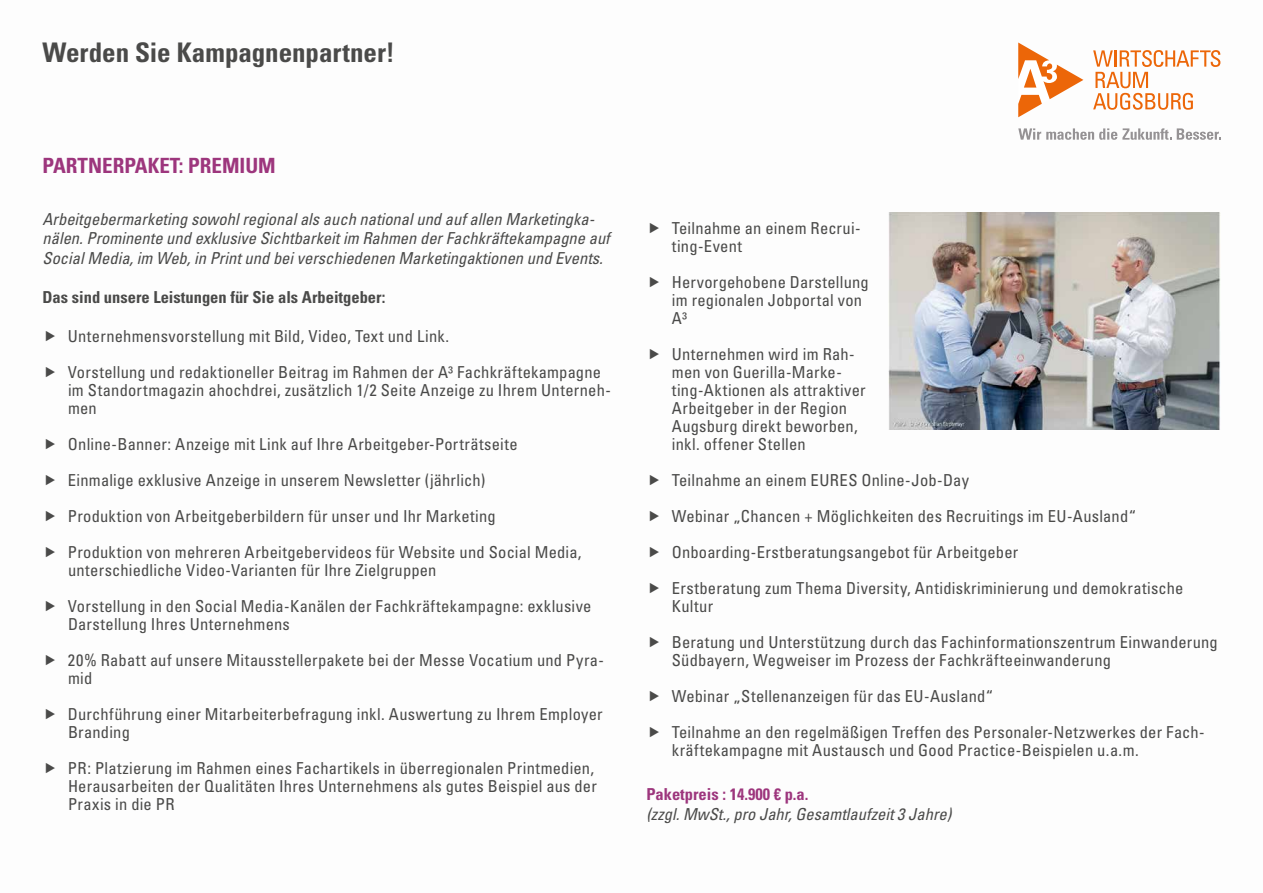
<style>
.page{position:relative;width:1263px;height:893px;background:#fff}
.page>*{position:absolute;margin:0;border:0;box-sizing:border-box;transform-origin:0 0}
.t1{font:700 condensed 27px "Univers LT Std";letter-spacing:-.005em;color:#4a4a49}
.t2{font:700 condensed 21px "Univers LT Std";color:#9d367d}
.t3{font:condensed 16.5px/36px "Univers LT Std";letter-spacing:.015em;color:#4a4a49}
.t4{font:italic condensed 16.5px/19.5px "Univers LT Std";color:#4a4a49}
.t5{font:700 condensed 16.5px "Univers LT Std";color:#4a4a49}
.t6{font:700 condensed 16.5px "Univers LT Std";color:#9d367d}
</style>
<div class="page">
<svg style="left:1018px;top:128px;width:202px;height:12px"></svg>
<svg style="left:1018px;top:43px;width:65px;height:74px"></svg>
<svg style="left:1093px;top:50px;width:127px;height:60px"></svg>
<img style="left:889px;top:213px;width:331px;height:216px">
<h1 class="t1" style="left:43px;top:36px;width:354px">Werden Sie Kampagnenpartner!</h1>
<p class="t2" style="left:43px;top:153px;width:235px">PARTNERPAKET: PREMIUM</p>
<p class="t4" style="left:43px;top:209px;width:569px">Arbeitgebermarketing sowohl regional als auch national und auf allen Marketingka&shy;nälen. Prominente und exklusive Sichtbarkeit im Rahmen der Fachkräftekampagne auf<br>Social Media, im Web, in Print und bei verschiedenen Marketingaktionen und Events.</p>
<p class="t5" style="left:43px;top:287px;width:344px">Das sind unsere Leistungen für Sie als Arbeitgeber:</p>
<p class="t3" style="left:68px;top:318px;width:535px">Unternehmensvorstellung mit Bild, Video, Text und Link.<br>Vorstellung und redaktioneller Beitrag im Rahmen der A³ Fachkräftekampagne</p>
<p class="t3" style="left:68px;top:381px;width:544px;line-height:18px">im Standortmagazin ahochdrei, zusätzlich 1/2 Seite Anzeige zu Ihrem Unterneh&shy;men</p>
<p class="t3" style="left:68px;top:426px;width:515px">Online-Banner: Anzeige mit Link auf Ihre Arbeitgeber-Porträtseite Einmalige exklusive Anzeige in unserem Newsletter (jährlich)<br>Produktion von Arbeitgeberbildern für unser und Ihr Marketing<br>Produktion von mehreren Arbeitgebervideos für Website und Social Media,</p>
<p class="t3" style="left:68px;top:552px;width:525px">unterschiedliche Video-Varianten für Ihre Zielgruppen<br>Vorstellung in den Social Media-Kanälen der Fachkräftekampagne: exklusive</p>
<p class="t3" style="left:68px;top:606px;width:538px">Darstellung Ihres Unternehmens<br>20% Rabatt auf unsere Mitausstellerpakete bei der Messe Vocatium und Pyra-</p>
<p class="t3" style="left:68px;top:660px;width:536px">mid<br>Durchführung einer Mitarbeiterbefragung inkl. Auswertung zu Ihrem Employer</p>
<p class="t3" style="left:68px;top:714px;width:528px">Branding<br>PR: Platzierung im Rahmen eines Fachartikels in überregionalen Printmedien,</p>
<p class="t3" style="left:68px;top:777px;width:530px;line-height:18px">Herausarbeiten der Qualitäten Ihres Unternehmens als gutes Beispiel aus der<br>Praxis in die PR</p>
<p class="t3" style="left:672px;top:219px;width:190px;line-height:18px">Teilnahme an einem Recrui&shy;ting-Event</p>
<p class="t3" style="left:672px;top:273px;width:199px;line-height:18px">Hervorgehobene Darstellung im regionalen Jobportal von<br>A³</p>
<p class="t3" style="left:672px;top:345px;width:195px;line-height:18px">Unternehmen wird im Rah&shy;men von Guerilla-Marke&shy;ting-Aktionen als attraktiver<br>Arbeitgeber in der Region<br>Augsburg direkt beworben, inkl. offener Stellen</p>
<p class="t3" style="left:672px;top:462px;width:513px">Teilnahme an einem EURES Online-Job-Day<br>Webinar „Chancen + Möglichkeiten des Recruitings im EU-Ausland“ Onboarding-Erstberatungsangebot für Arbeitgeber<br>Erstberatung zum Thema Diversity, Antidiskriminierung und demokratische</p>
<p class="t3" style="left:672px;top:588px;width:548px">Kultur<br>Beratung und Unterstützung durch das Fachinformationszentrum Einwanderung</p>
<p class="t3" style="left:672px;top:642px;width:534px">Südbayern, Wegweiser im Prozess der Fachkräfteeinwanderung<br>Webinar „Stellenanzeigen für das EU-Ausland“<br>Teilnahme an den regelmäßigen Treffen des Personaler-Netzwerkes der Fach-</p>
<p class="t3" style="left:672px;top:732px;width:468px">kräftekampagne mit Austausch und Good Practice-Beispielen u.a.m.</p>
<p class="t6" style="left:646px;top:784px;width:164px">Paketpreis : 14.900 € p.a.</p>
<p class="t4" style="left:646px;top:804px;width:306px">(zzgl. MwSt., pro Jahr, Gesamtlaufzeit 3 Jahre)</p>
</div>
